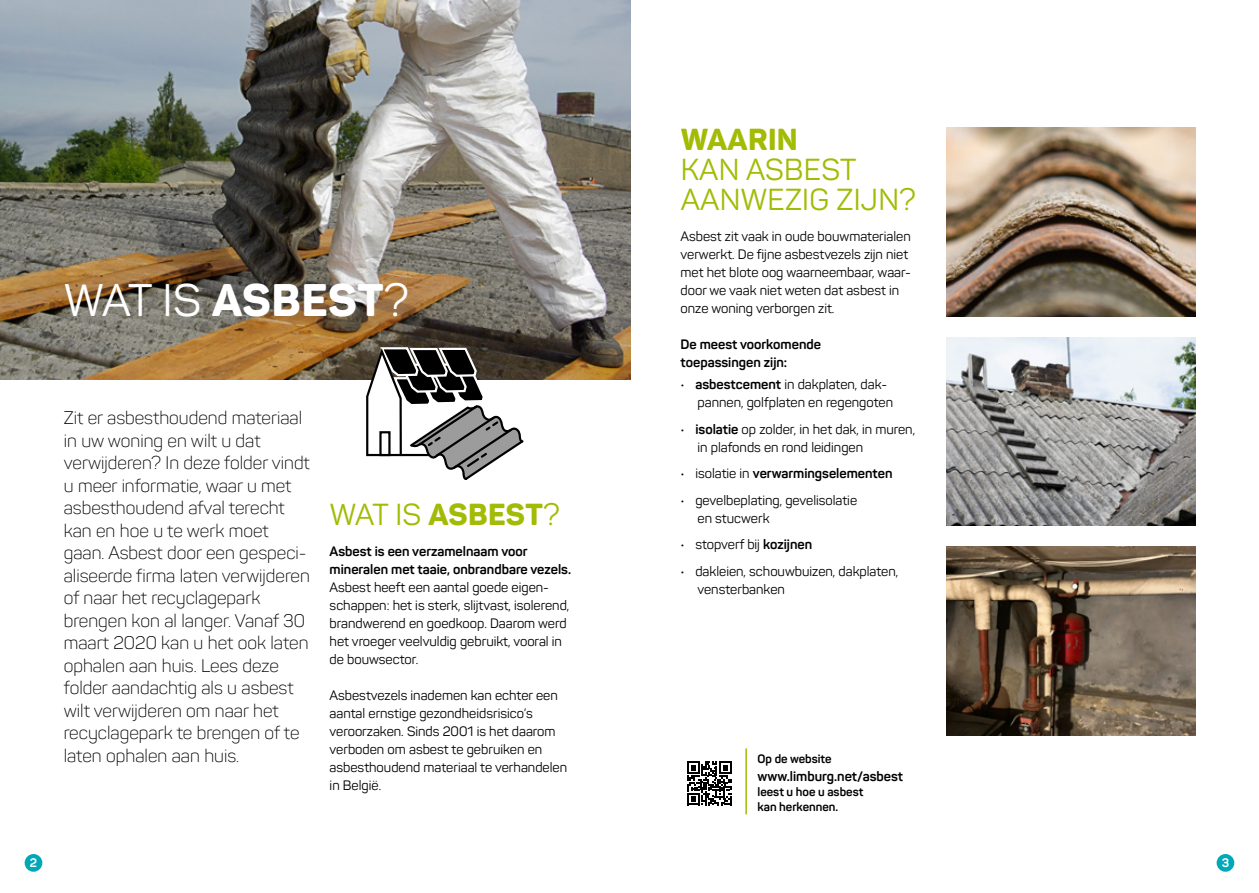
<style>
.page{position:relative;width:1259px;height:893px;background:#fff}
.page>*{position:absolute;margin:0;border:0;box-sizing:border-box;transform-origin:0 0}
.t1{font:45px "Panton";color:#fff}
.t2{font:30px/30px "Panton";letter-spacing:.01em;color:#a2bb04}
.t3{font:800 30px "Panton";letter-spacing:.01em;color:#a2bb04}
.t4{font:300 18px/22.5px "Panton";color:#000}
.t5{font:13.5px/18px "Panton";color:#000}
.t6{font:700 13.5px/18px "Panton";color:#000}
.t7{font:700 12.3px "Panton";color:#fff}
.t8{font:700 12px/15px "Panton";color:#000}
.s1{font-weight:800}
.s2{font-weight:700}
.s3{font-weight:400}
</style>
<div class="page">
<img style="left:0;top:0;width:630px;height:379px">
<hr style="left:745px;top:748px;width:2px;height:66px;background:#a2bb04">
<svg style="left:365px;top:347px;width:159px;height:133px"></svg>
<svg style="left:687px;top:761px;width:44px;height:44px"></svg>
<img style="left:946px;top:128px;width:249px;height:188px">
<img style="left:946px;top:337px;width:249px;height:189px">
<img style="left:946px;top:547px;width:249px;height:188px">
<div style="left:1216px;top:854px;width:18px;height:18px;background:#00a8b8;border-radius:50%"></div>
<div style="left:25px;top:854px;width:17px;height:18px;background:#00a8b8;border-radius:50%"></div>
<h1 class="t1" style="left:64px;top:273px;width:346px">WAT IS <span class="s1">ASBEST</span>?</h1>
<p class="t4" style="left:64px;top:407px;width:248px">Zit er asbesthoudend materiaal in uw woning en wilt u dat verwijderen? In deze folder vindt u meer informatie, waar u met asbesthoudend afval terecht kan en hoe u te werk moet gaan. Asbest door een gespeci&shy;aliseerde firma laten verwijderen of naar het recyclagepark brengen kon al langer. Vanaf 30 maart 2020 kan u het ook laten ophalen aan huis. Lees deze folder aandachtig als u asbest wilt verwijderen om naar het recyclagepark te brengen of te laten ophalen aan huis.</p>
<h2 class="t2" style="left:330px;top:499px;width:231px">WAT IS <span class="s1">ASBEST</span>?</h2>
<p class="t6" style="left:330px;top:542px;width:243px">Asbest is een verzamelnaam voor mineralen met taaie, onbrandbare vezels.</p>
<p class="t5" style="left:330px;top:578px;width:241px">Asbest heeft een aantal goede eigen&shy;schappen: het is sterk, slijtvast, isolerend, brandwerend en goedkoop. Daarom werd het vroeger veelvuldig gebruikt, vooral in de bouwsector.</p>
<p class="t5" style="left:330px;top:686px;width:239px">Asbestvezels inademen kan echter een aantal ernstige gezondheidsrisico’s veroorzaken. Sinds 2001 is het daarom verboden om asbest te gebruiken en asbesthoudend materiaal te verhandelen in België.</p>
<h2 class="t3" style="left:680px;top:120px;width:119px">WAARIN</h2>
<h2 class="t2" style="left:680px;top:154px;width:237px">KAN ASBEST<br>AANWEZIG ZIJN?</h2>
<p class="t5" style="left:680px;top:227px;width:232px">Asbest zit vaak in oude bouwmaterialen verwerkt. De fijne asbestvezels zijn niet met het blote oog waarneembaar, waar&shy;door we vaak niet weten dat asbest in onze woning verborgen zit.</p>
<p class="t6" style="left:680px;top:335px;width:142px">De meest voorkomende toepassingen zijn:</p>
<p class="t5" style="left:697px;top:375px;width:197px;text-indent:-17px">• <span class="s2">asbestcement</span> in dakplaten, dak&shy;pannen, golfplaten en regengoten</p>
<p class="t5" style="left:697px;top:420px;width:219px;text-indent:-17px">• <span class="s2">isolatie</span> op zolder, in het dak, in muren, in plafonds en rond leidingen</p>
<p class="t6" style="left:680px;top:464px;width:214px"><span class="s3">• isolatie in</span> verwarmingselementen</p>
<p class="t5" style="left:697px;top:491px;width:161px;text-indent:-17px">• gevelbeplating, gevelisolatie en stucwerk</p>
<p class="t5" style="left:680px;top:535px;width:133px">• stopverf bij <span class="s2">kozijnen</span></p>
<p class="t5" style="left:697px;top:562px;width:202px;text-indent:-17px">• dakleien, schouwbuizen, dakplaten, vensterbanken</p>
<p class="t8" style="left:757px;top:751px;width:76px">Op de website</p>
<p class="t6" style="left:757px;top:767px;width:147px">www.limburg.net/asbest</p>
<p class="t8" style="left:757px;top:784px;width:107px">leest u hoe u asbest kan herkennen.</p>
<p class="t7" style="left:30px;top:855px;width:9px">2</p>
<p class="t7" style="left:1221px;top:855px;width:9px">3</p>
</div>
